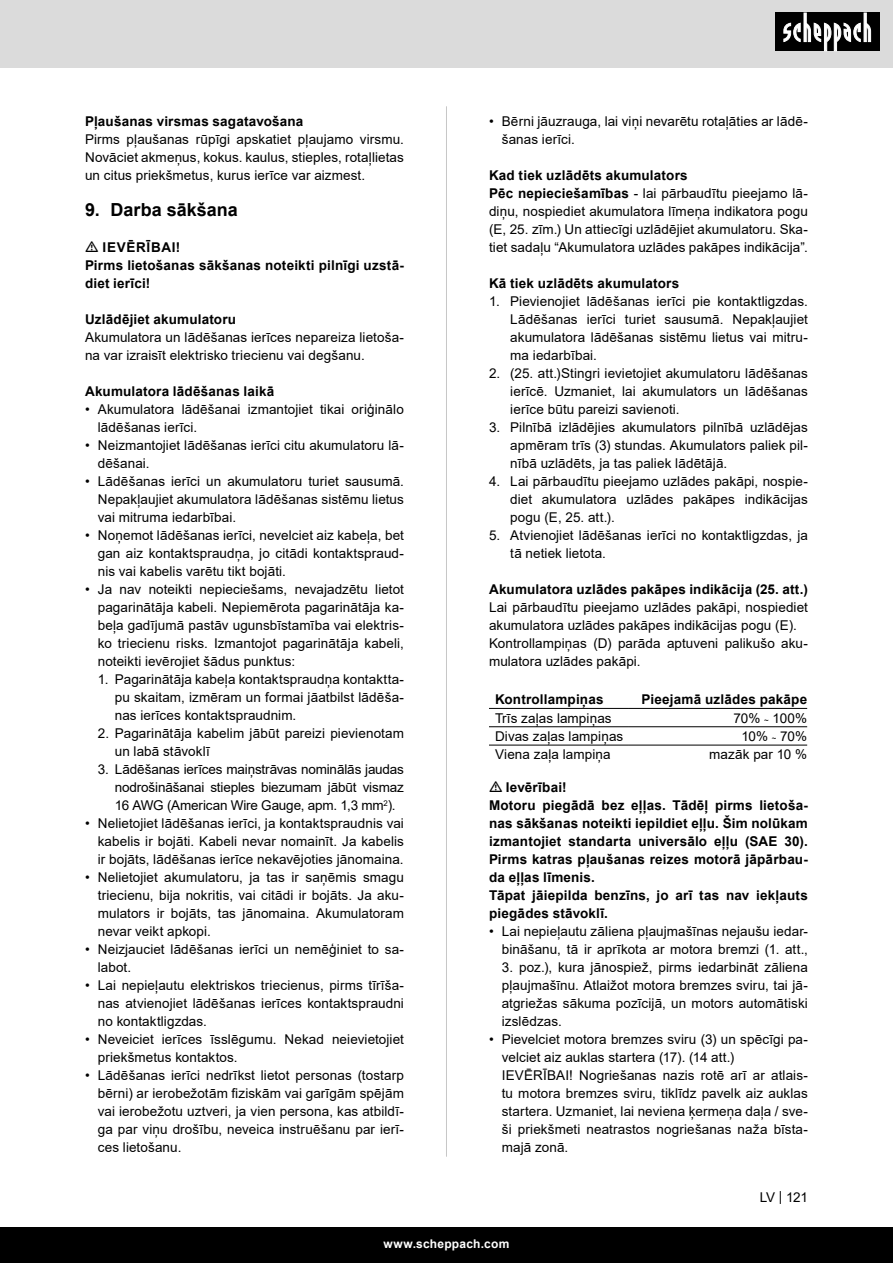
<style>
.page{position:relative;width:893px;height:1263px;background:#fff}
.page>*{position:absolute;margin:0;border:0;box-sizing:border-box;transform-origin:0 0}
.t1{font:700 18px "Arial";color:#000}
.t2{font:13.5px/18px "Arial";letter-spacing:.005em;color:#000;text-align:justify}
.Grundtext_Bold{font:700 13.5px/18px "Arial";letter-spacing:.015em;color:#000}
.Grundtext_TT{font:700 13.5px "Arial";letter-spacing:.055em;color:#000}
.t3{font:700 12px "Arial";letter-spacing:.02em;color:#fff}
.s1{font-weight:700}
.s2{font-size:7.8px}
</style>
<div class="page">
<div style="left:0;top:0;width:893px;height:67px;background:#dbdbdb"></div>
<div style="left:0;top:1227px;width:893px;height:36px;background:#000"></div>
<div style="left:775px;top:13px;width:105px;height:38px;background:#000"></div>
<svg style="left:783px;top:13px;width:88px;height:38px"></svg>
<hr style="left:446px;top:106px;width:1px;height:1051px;background:#c7c7c7">
<svg style="left:489px;top:707px;width:318px;height:1px"></svg>
<hr style="left:489px;top:708px;width:140px;height:1px;background:#000">
<hr style="left:629px;top:708px;width:178px;height:1px;background:#000">
<hr style="left:489px;top:726px;width:140px;height:1px;background:#000">
<hr style="left:629px;top:726px;width:178px;height:1px;background:#000">
<hr style="left:489px;top:745px;width:140px;height:1px;background:#000">
<hr style="left:629px;top:745px;width:178px;height:1px;background:#000">
<p class="Grundtext_Bold" style="left:85px;top:112px;width:220px">Pļaušanas virsmas sagatavošana</p>
<p class="t2" style="left:85px;top:130px;width:320px">Pirms pļaušanas rūpīgi apskatiet pļaujamo virsmu.<br>Novāciet akmeņus, kokus. kaulus, stieples, rotaļlietas un citus priekšmetus, kurus ierīce var aizmest.</p>
<p class="t1" style="left:85px;top:197px;width:154px">9. Darba sākšana</p>
<p class="Grundtext_TT" style="left:103px;top:238px;width:79px">IEVĒRĪBAI!</p>
<p class="Grundtext_Bold" style="left:85px;top:256px;width:320px">Pirms lietošanas sākšanas noteikti pilnīgi uzstā&shy;diet ierīci!</p>
<p class="Grundtext_Bold" style="left:85px;top:310px;width:153px">Uzlādējiet akumulatoru</p>
<p class="t2" style="left:85px;top:328px;width:320px">Akumulatora un lādēšanas ierīces nepareiza lietoša&shy;na var izraisīt elektrisko triecienu vai degšanu.</p>
<p class="Grundtext_Bold" style="left:85px;top:382px;width:191px">Akumulatora lādēšanas laikā</p>
<p class="t2" style="left:98px;top:400px;width:308px;text-indent:-13px">• Akumulatora lādēšanai izmantojiet tikai oriģinālo lādēšanas ierīci.</p>
<p class="t2" style="left:98px;top:436px;width:308px;text-indent:-13px">• Neizmantojiet lādēšanas ierīci citu akumulatoru lā&shy;dēšanai.</p>
<p class="t2" style="left:98px;top:472px;width:308px;text-indent:-13px">• Lādēšanas ierīci un akumulatoru turiet sausumā.<br>Nepakļaujiet akumulatora lādēšanas sistēmu lietus vai mitruma iedarbībai.</p>
<p class="t2" style="left:98px;top:526px;width:308px;text-indent:-13px">• Noņemot lādēšanas ierīci, nevelciet aiz kabeļa, bet gan aiz kontaktspraudņa, jo citādi kontaktspraud&shy;nis vai kabelis varētu tikt bojāti.</p>
<p class="t2" style="left:98px;top:580px;width:308px;text-indent:-13px">• Ja nav noteikti nepieciešams, nevajadzētu lietot pagarinātāja kabeli. Nepiemērota pagarinātāja ka&shy;beļa gadījumā pastāv ugunsbīstamība vai elektris&shy;ko triecienu risks. Izmantojot pagarinātāja kabeli, noteikti ievērojiet šādus punktus:</p>
<p class="t2" style="left:115px;top:670px;width:291px;text-indent:-17px">1. Pagarinātāja kabeļa kontaktspraudņa kontaktta&shy;pu skaitam, izmēram un formai jāatbilst lādēša&shy;nas ierīces kontaktspraudnim.</p>
<p class="t2" style="left:115px;top:724px;width:291px;text-indent:-17px">2. Pagarinātāja kabelim jābūt pareizi pievienotam un labā stāvoklī</p>
<p class="t2" style="left:115px;top:760px;width:291px;text-indent:-17px">3. Lādēšanas ierīces maiņstrāvas nominālās jaudas nodrošināšanai stieples biezumam jābūt vismaz 16 AWG (American Wire Gauge, apm. 1,3 mm<sup>2</sup>).</p>
<p class="t2" style="left:98px;top:814px;width:308px;text-indent:-13px">• Nelietojiet lādēšanas ierīci, ja kontaktspraudnis vai kabelis ir bojāti. Kabeli nevar nomainīt. Ja kabelis ir bojāts, lādēšanas ierīce nekavējoties jānomaina.</p>
<p class="t2" style="left:98px;top:868px;width:308px;text-indent:-13px">• Nelietojiet akumulatoru, ja tas ir saņēmis smagu triecienu, bija nokritis, vai citādi ir bojāts. Ja aku&shy;mulators ir bojāts, tas jānomaina. Akumulatoram nevar veikt apkopi.</p>
<p class="t2" style="left:98px;top:940px;width:308px;text-indent:-13px">• Neizjauciet lādēšanas ierīci un nemēģiniet to sa&shy;labot.</p>
<p class="t2" style="left:98px;top:976px;width:308px;text-indent:-13px">• Lai nepieļautu elektriskos triecienus, pirms tīrīša&shy;nas atvienojiet lādēšanas ierīces kontaktspraudni no kontaktligzdas.</p>
<p class="t2" style="left:98px;top:1030px;width:308px;text-indent:-13px">• Neveiciet ierīces īsslēgumu. Nekad neievietojiet priekšmetus kontaktos.</p>
<p class="t2" style="left:98px;top:1066px;width:308px;text-indent:-13px">• Lādēšanas ierīci nedrīkst lietot personas (tostarp bērni) ar ierobežotām fiziskām vai garīgām spējām vai ierobežotu uztveri, ja vien persona, kas atbildī&shy;ga par viņu drošību, neveica instruēšanu par ierī&shy;ces lietošanu.</p>
<p class="t2" style="left:502px;top:112px;width:308px;text-indent:-13px">• Bērni jāuzrauga, lai viņi nevarētu rotaļāties ar lādē&shy;šanas ierīci.</p>
<p class="Grundtext_Bold" style="left:489px;top:166px;width:200px">Kad tiek uzlādēts akumulators</p>
<p class="t2" style="left:489px;top:184px;width:320px"><span class="s1">Pēc nepieciešamības</span> - lai pārbaudītu pieejamo lā&shy;diņu, nospiediet akumulatora līmeņa indikatora pogu (E, 25. zīm.) Un attiecīgi uzlādējiet akumulatoru. Ska&shy;tiet sadaļu “Akumulatora uzlādes pakāpes indikācija”.</p>
<p class="Grundtext_Bold" style="left:489px;top:274px;width:192px">Kā tiek uzlādēts akumulators</p>
<p class="t2" style="left:510px;top:292px;width:299px;text-indent:-21px">1. Pievienojiet lādēšanas ierīci pie kontaktligzdas.<br>Lādēšanas ierīci turiet sausumā. Nepakļaujiet akumulatora lādēšanas sistēmu lietus vai mitru&shy;ma iedarbībai.</p>
<p class="t2" style="left:510px;top:364px;width:299px;text-indent:-21px">2. (25. att.)Stingri ievietojiet akumulatoru lādēšanas ierīcē. Uzmaniet, lai akumulators un lādēšanas ierīce būtu pareizi savienoti.</p>
<p class="t2" style="left:510px;top:418px;width:299px;text-indent:-21px">3. Pilnībā izlādējies akumulators pilnībā uzlādējas apmēram trīs (3) stundas. Akumulators paliek pil&shy;nībā uzlādēts, ja tas paliek lādētājā.</p>
<p class="t2" style="left:510px;top:472px;width:299px;text-indent:-21px">4. Lai pārbaudītu pieejamo uzlādes pakāpi, nospie&shy;diet akumulatora uzlādes pakāpes indikācijas pogu (E, 25. att.).</p>
<p class="t2" style="left:510px;top:526px;width:299px;text-indent:-21px">5. Atvienojiet lādēšanas ierīci no kontaktligzdas, ja tā netiek lietota.</p>
<p class="Grundtext_Bold" style="left:489px;top:580px;width:320px">Akumulatora uzlādes pakāpes indikācija (25. att.)</p>
<p class="t2" style="left:489px;top:598px;width:320px">Lai pārbaudītu pieejamo uzlādes pakāpi, nospiediet akumulatora uzlādes pakāpes indikācijas pogu (E).</p>
<p class="t2" style="left:489px;top:634px;width:320px">Kontrollampiņas (D) parāda aptuveni palikušo aku&shy;mulatora uzlādes pakāpi.</p>
<p class="Grundtext_Bold" style="left:495px;top:690px;width:110px">Kontrollampiņas</p>
<p class="Grundtext_Bold" style="left:641px;top:690px;width:167px">Pieejamā uzlādes pakāpe</p>
<p class="t2" style="left:495px;top:709px;width:118px">Trīs zaļas lampiņas</p>
<p class="t2" style="left:733px;top:709px;width:75px">70% <span class="s2">~</span> 100%</p>
<p class="t2" style="left:495px;top:727px;width:130px">Divas zaļas lampiņas</p>
<p class="t2" style="left:741px;top:727px;width:67px">10% <span class="s2">~</span> 70%</p>
<p class="t2" style="left:495px;top:745px;width:117px">Viena zaļa lampiņa</p>
<p class="t2" style="left:709px;top:745px;width:100px">mazāk par 10 %</p>
<p class="Grundtext_Bold" style="left:506px;top:778px;width:62px">Ievērībai!</p>
<p class="Grundtext_Bold" style="left:489px;top:796px;width:320px;text-align:justify">Motoru piegādā bez eļļas. Tādēļ pirms lietoša&shy;nas sākšanas noteikti iepildiet eļļu. Šim nolūkam izmantojiet standarta universālo eļļu (SAE 30).<br>Pirms katras pļaušanas reizes motorā jāpārbau&shy;da eļļas līmenis.</p>
<p class="Grundtext_Bold" style="left:489px;top:886px;width:320px">Tāpat jāiepilda benzīns, jo arī tas nav iekļauts piegādes stāvoklī.</p>
<p class="t2" style="left:489px;top:922px;width:320px;text-align:right">• Lai nepieļautu zāliena pļaujmašīnas nejaušu iedar&shy;bināšanu, tā ir aprīkota ar motora bremzi (1. att.,</p>
<p class="t2" style="left:502px;top:958px;width:308px">3. poz.), kura jānospiež, pirms iedarbināt zāliena pļaujmašīnu. Atlaižot motora bremzes sviru, tai jā&shy;atgriežas sākuma pozīcijā, un motors automātiski izslēdzas.</p>
<p class="t2" style="left:502px;top:1030px;width:308px;text-indent:-13px">• Pievelciet motora bremzes sviru (3) un spēcīgi pa&shy;velciet aiz auklas startera (17). (14 att.)</p>
<p class="t2" style="left:502px;top:1066px;width:308px">IEVĒRĪBAI! Nogriešanas nazis rotē arī ar atlais&shy;tu motora bremzes sviru, tiklīdz pavelk aiz auklas startera. Uzmaniet, lai neviena ķermeņa daļa / sve&shy;ši priekšmeti neatrastos nogriešanas naža bīsta&shy;majā zonā.</p>
<p class="t2" style="left:760px;top:1188px;width:50px">LV | 121</p>
<p class="t3" style="left:384px;top:1235px;width:127px">www.scheppach.com</p>
</div>
